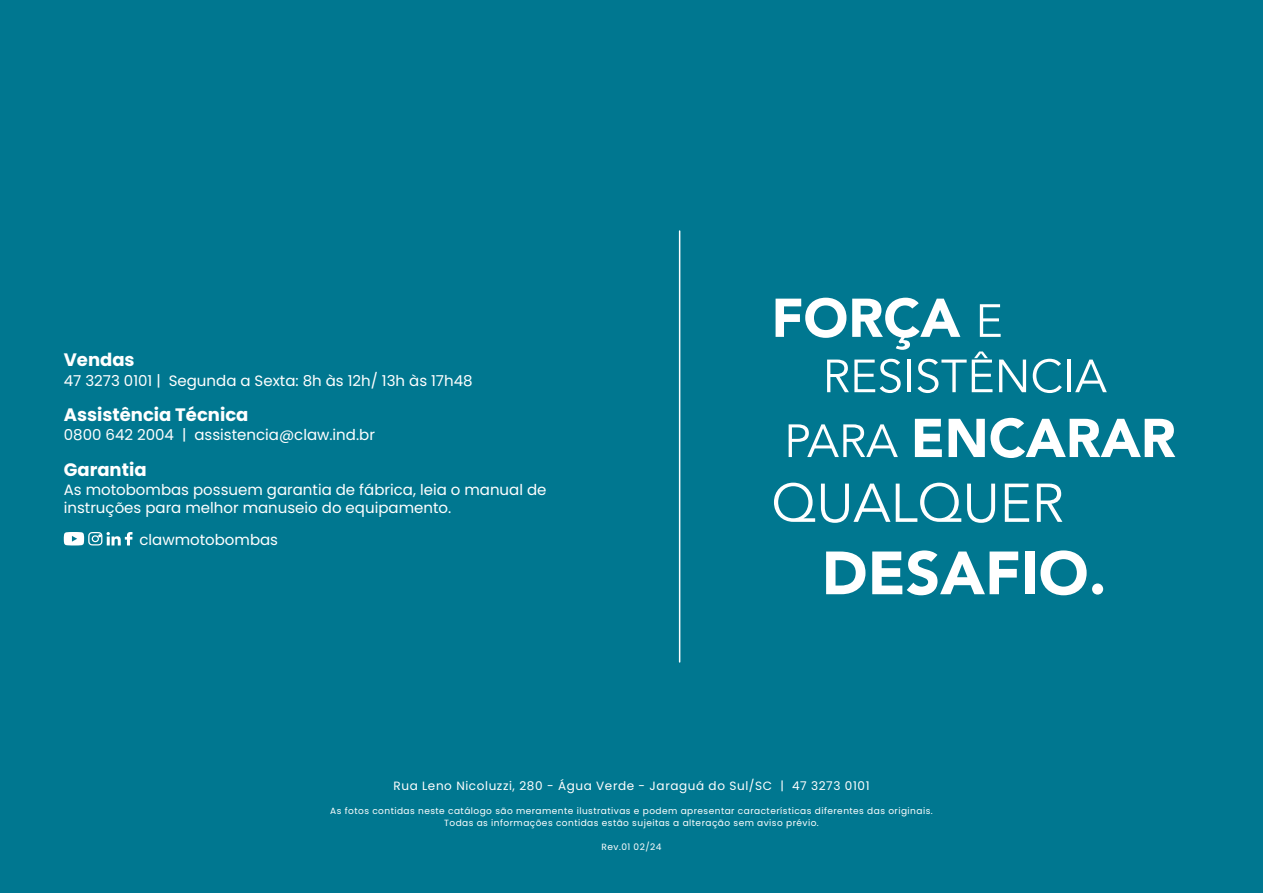
<style>
.page{position:relative;width:1263px;height:893px;background:#007790}
.page>*{position:absolute;margin:0;border:0;box-sizing:border-box;transform-origin:0 0}
.t1{font:700 18px "Poppins";color:#fff}
.t2{font:15px/18px "Poppins";color:#fff}
.t3{font:12px "Poppins";letter-spacing:.05em;color:#fff}
.t4{font:9px/12px "Poppins";letter-spacing:.05em;color:#fff;text-align:center}
</style>
<div class="page">
<svg style="left:64px;top:532px;width:68px;height:13px"></svg>
<svg style="left:775px;top:298px;width:251px;height:95px"></svg>
<svg style="left:1033px;top:359px;width:29px;height:34px"></svg>
<hr style="left:1067px;top:360px;width:4px;height:32px;background:#fff">
<svg style="left:1075px;top:360px;width:32px;height:32px"></svg>
<svg style="left:789px;top:424px;width:109px;height:33px"></svg>
<svg style="left:915px;top:419px;width:27px;height:38px"></svg>
<svg style="left:948px;top:418px;width:227px;height:40px"></svg>
<svg style="left:774px;top:483px;width:41px;height:39px"></svg>
<svg style="left:821px;top:484px;width:69px;height:39px"></svg>
<svg style="left:896px;top:483px;width:65px;height:39px"></svg>
<svg style="left:967px;top:484px;width:28px;height:39px"></svg>
<svg style="left:1005px;top:484px;width:24px;height:38px"></svg>
<svg style="left:1037px;top:484px;width:25px;height:38px"></svg>
<svg style="left:826px;top:551px;width:39px;height:43px"></svg>
<svg style="left:872px;top:550px;width:146px;height:45px"></svg>
<div style="left:1025px;top:551px;width:9px;height:43px;background:#fff"></div>
<svg style="left:1040px;top:550px;width:47px;height:45px"></svg>
<div style="left:1092px;top:583px;width:11px;height:12px;background:#fff;border-radius:50%"></div>
<hr style="left:679px;top:231px;width:1px;height:431px;background:#fff">
<p class="t1" style="left:64px;top:350px;width:72px">Vendas</p>
<p class="t2" style="left:64px;top:371px;width:410px">47 3273 0101 | Segunda a Sexta: 8h às 12h/ 13h às 17h48</p>
<p class="t1" style="left:64px;top:404px;width:186px">Assistência Técnica</p>
<p class="t2" style="left:64px;top:426px;width:313px">0800 642 2004 | assistencia@claw.ind.br</p>
<p class="t1" style="left:64px;top:459px;width:84px">Garantia</p>
<p class="t2" style="left:64px;top:481px;width:484px">As motobombas possuem garantia de fábrica, leia o manual de instruções para melhor manuseio do equipamento.</p>
<p class="t2" style="left:139px;top:531px;width:140px">clawmotobombas</p>
<p class="t3" style="left:393px;top:779px;width:477px">Rua Leno Nicoluzzi, 280 - Água Verde - Jaraguá do Sul/SC | 47 3273 0101</p>
<p class="t4" style="left:330px;top:805px;width:604px">As fotos contidas neste catálogo são meramente ilustrativas e podem apresentar características diferentes das originais.<br>Todas as informações contidas estão sujeitas a alteração sem aviso prévio.</p>
<p class="t4" style="left:602px;top:841px;width:61px">Rev.01 02/24</p>
</div>
